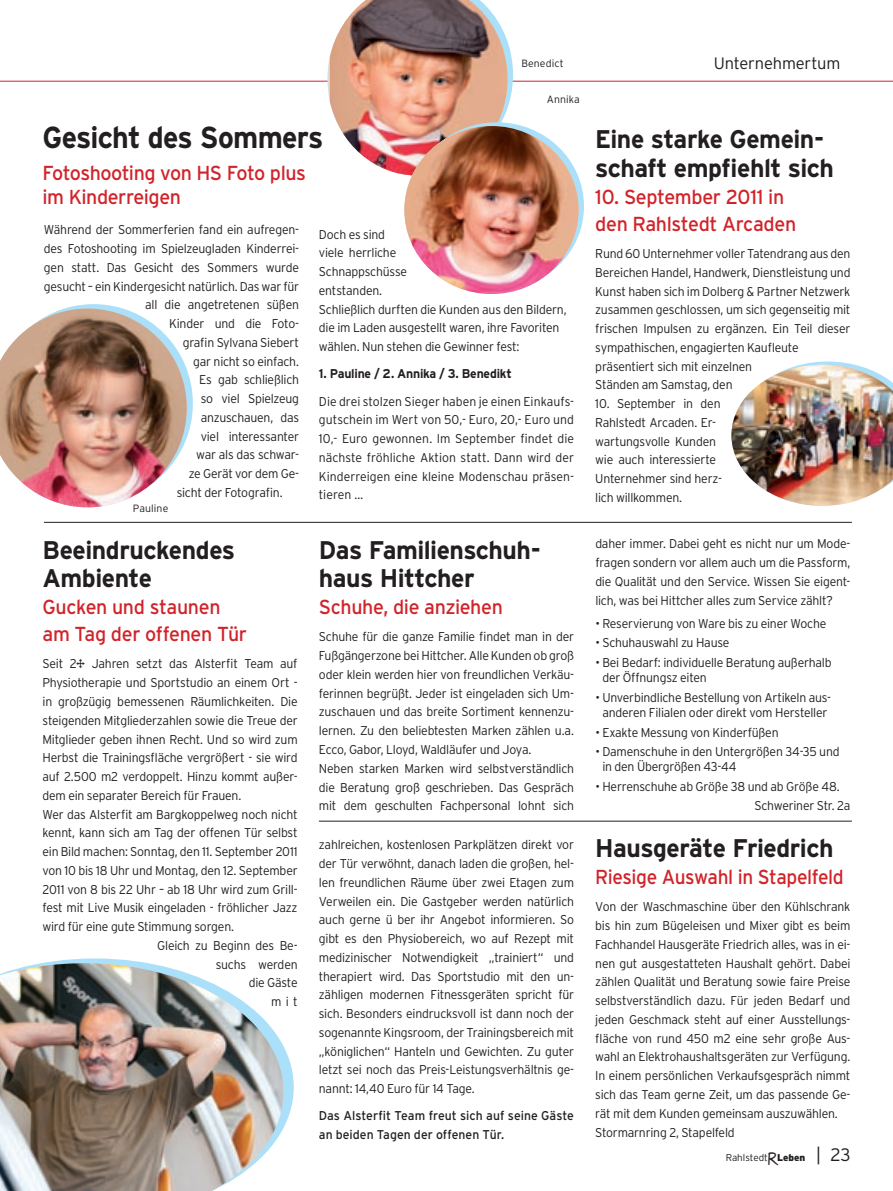
<style>
.page{position:relative;width:893px;height:1191px;background:#fff}
.page>*{position:absolute;margin:0;border:0;box-sizing:border-box;transform-origin:0 0}
.t1{font:700 30.3px "Interstate";letter-spacing:-.025em;color:#231f20;scale:.94 1}
.t2{font:700 25.5px/28.5px "Interstate";letter-spacing:-.02em;color:#231f20}
.t3{font:20.25px/27px "Interstate";letter-spacing:-.02em;color:#d1232a}
.t4{font:20.25px "Interstate";letter-spacing:-.02em;color:#d1232a;scale:.94 1}
.t5{font:300 16.5px "Interstate";letter-spacing:-.01em;color:#231f20}
.t6{font:300 12.75px/18.8px "Interstate";letter-spacing:-.02em;color:#231f20;scale:.96 1}
.t7{font:12.75px/18.8px "Interstate";color:#231f20;scale:.96 1}
.t8{font:700 12.75px "Interstate";letter-spacing:-.02em;color:#231f20;scale:.96 1}
.t9{font:300 10.5px "Interstate";letter-spacing:.01em;color:#231f20}
.t10{font:300 9.9px "Interstate";color:#231f20}
.s1{font-family:"Veneto Handwriting";font-weight:400;font-size:19.65px}
.s2{font-weight:900}
.s3{font-size:18px}
</style>
<div class="page">
<svg style="left:43px;top:958px;width:251px;height:169px"></svg>
<img style="left:0;top:963px;width:284px;height:228px">
<hr style="left:0;top:81px;width:893px;height:1px;background:#d1232a">
<svg style="left:67px;top:304px;width:126px;height:133px"></svg>
<img style="left:0;top:308px;width:187px;height:199px">
<svg style="left:327px;top:43px;width:186px;height:63px"></svg>
<img style="left:330px;top:0;width:178px;height:175px">
<img style="left:404px;top:126px;width:175px;height:168px">
<svg style="left:800px;top:361px;width:55px;height:4px"></svg>
<img style="left:731px;top:365px;width:162px;height:141px">
<hr style="left:44px;top:522px;width:808px;height:1px;background:#231f20">
<hr style="left:319px;top:821px;width:533px;height:1px;background:#231f20">
<h1 class="t1" style="left:43px;top:121px;width:300px">Gesicht des Sommers</h1>
<h3 class="t3" style="left:43px;top:161px;width:265px;line-height:24px">Fotoshooting von HS Foto plus im Kinderreigen</h3>
<p class="t9" style="left:521px;top:57px;width:44px">Benedict</p>
<p class="t9" style="left:547px;top:94px;width:34px">Annika</p>
<p class="t6" style="left:44px;top:220px;width:267px">Während der Sommerferien fand ein aufregen-</p>
<p class="t6" style="left:44px;top:239px;width:267px">des Fotoshooting im Spielzeugladen Kinderrei-</p>
<p class="t6" style="left:44px;top:258px;width:267px">gen statt. Das Gesicht des Sommers wurde</p>
<p class="t6" style="left:44px;top:277px;width:267px">gesucht – ein Kindergesicht natürlich. Das war für</p>
<p class="t6" style="left:145px;top:295px;width:162px">all die angetretenen süßen</p>
<p class="t6" style="left:169px;top:314px;width:137px">Kinder und die Foto-</p>
<p class="t6" style="left:183px;top:333px;width:123px">grafin Sylvana Siebert</p>
<p class="t6" style="left:193px;top:352px;width:112px">gar nicht so einfach.</p>
<p class="t6" style="left:199px;top:370px;width:106px">Es gab schließlich</p>
<p class="t6" style="left:201px;top:389px;width:104px">so viel Spielzeug</p>
<p class="t6" style="left:201px;top:408px;width:104px">anzuschauen, das</p>
<p class="t6" style="left:201px;top:427px;width:104px">viel interessanter</p>
<p class="t6" style="left:196px;top:445px;width:109px">war als das schwar-</p>
<p class="t6" style="left:189px;top:464px;width:116px">ze Gerät vor dem Ge-</p>
<p class="t6" style="left:177px;top:483px;width:112px">sicht der Fotografin.</p>
<p class="t9" style="left:133px;top:502px;width:37px">Pauline</p>
<h2 class="t2" style="left:43px;top:535px;width:194px">Beeindruckendes<br>Ambiente</h2>
<h3 class="t3" style="left:43px;top:593px;width:206px">Gucken und staunen am Tag der offenen Tür</h3>
<p class="t6" style="left:43px;top:654px;width:267px">Seit 2½ Jahren setzt das Alsterfit Team auf</p>
<p class="t6" style="left:43px;top:673px;width:267px">Physiotherapie und Sportstudio an einem Ort -</p>
<p class="t6" style="left:43px;top:692px;width:267px">in großzügig bemessenen Räumlichkeiten. Die</p>
<p class="t6" style="left:43px;top:711px;width:267px">steigenden Mitgliederzahlen sowie die Treue der</p>
<p class="t6" style="left:43px;top:729px;width:267px">Mitglieder geben ihnen Recht. Und so wird zum</p>
<p class="t6" style="left:43px;top:748px;width:267px">Herbst die Trainingsfläche vergrößert - sie wird</p>
<p class="t6" style="left:43px;top:767px;width:267px">auf 2.500 m2 verdoppelt. Hinzu kommt außer-</p>
<p class="t6" style="left:43px;top:786px;width:209px">dem ein separater Bereich für Frauen.</p>
<p class="t6" style="left:43px;top:804px;width:267px">Wer das Alsterfit am Bargkoppelweg noch nicht</p>
<p class="t6" style="left:43px;top:823px;width:267px">kennt, kann sich am Tag der offenen Tür selbst</p>
<p class="t6" style="left:43px;top:842px;width:267px">ein Bild machen: Sonntag, den 11. September 2011</p>
<p class="t6" style="left:43px;top:861px;width:267px">von 10 bis 18 Uhr und Montag, den 12. September</p>
<p class="t6" style="left:43px;top:879px;width:267px">2011 von 8 bis 22 Uhr – ab 18 Uhr wird zum Grill-</p>
<p class="t6" style="left:43px;top:898px;width:267px">fest mit Live Musik eingeladen - fröhlicher Jazz</p>
<p class="t6" style="left:43px;top:917px;width:201px">wird für eine gute Stimmung sorgen.</p>
<p class="t6" style="left:157px;top:936px;width:148px">Gleich zu Beginn des Be-</p>
<p class="t6" style="left:216px;top:954px;width:87px">suchs werden</p>
<p class="t6" style="left:249px;top:973px;width:52px">die Gäste</p>
<p class="t6" style="left:271px;top:992px;width:29px">mit</p>
<p class="t6" style="left:319px;top:225px;width:260px">Doch es sind<br>viele herrliche<br>Schnappschüsse<br>entstanden.<br>Schließlich durften die Kunden aus den Bildern, die im Laden ausgestellt waren, ihre Favoriten wählen. Nun stehen die Gewinner fest:</p>
<p class="t8" style="left:319px;top:367px;width:203px">1. Pauline / 2. Annika / 3. Benedikt</p>
<p class="t6" style="left:319px;top:392px;width:267px;text-align:justify">Die drei stolzen Sieger haben je einen Einkaufs - gutschein im Wert von 50,- Euro, 20,- Euro und 10,- Euro gewonnen. Im September findet die nächste fröhliche Aktion statt. Dann wird der Kinderreigen eine kleine Modenschau präsen&shy;tieren …</p>
<h2 class="t2" style="left:319px;top:535px;width:223px">Das Familienschuh&shy;haus Hittcher</h2>
<h3 class="t3" style="left:319px;top:593px;width:185px">Schuhe, die anziehen</h3>
<p class="t6" style="left:319px;top:627px;width:267px">Schuhe für die ganze Familie findet man in der Fußgängerzone bei Hittcher. Alle Kunden ob groß oder klein werden hier von freundlichen Verkäu&shy;ferinnen begrüßt. Jeder ist eingeladen sich Um&shy;zuschauen und das breite Sortiment kennenzu&shy;lernen. Zu den beliebtesten Marken zählen u.a.<br>Ecco, Gabor, Lloyd, Waldläufer und Joya.<br>Neben starken Marken wird selbstverständlich die Beratung groß geschrieben. Das Gespräch mit dem geschulten Fachpersonal lohnt sich</p>
<p class="t6" style="left:319px;top:835px;width:267px;text-align:justify">zahlreichen, kostenlosen Parkplätzen direkt vor der Tür verwöhnt, danach laden die großen, hel&shy;len freundlichen Räume über zwei Etagen zum Verweilen ein. Die Gastgeber werden natürlich auch gerne ü ber ihr Angebot informieren. So gibt es den Physiobereich, wo auf Rezept mit medizinischer Notwendigkeit „trainiert“ und therapiert wird. Das Sportstudio mit den un&shy;zähligen modernen Fitnessgeräten spricht für sich. Besonders eindrucksvoll ist dann noch der soge nannte Kingsroom, der Trainingsbereich mit „könig lichen“ Hanteln und Gewichten. Zu guter letzt sei noch das Preis-Leistungsverhältnis ge&shy;nannt: 14,40 Euro für 14 Tage.</p>
<p class="t7" style="left:319px;top:1106px;width:267px">Das Alsterfit Team freut sich auf seine Gäste an beiden Tagen der offenen Tür.</p>
<p class="t5" style="left:714px;top:54px;width:128px">Unternehmertum</p>
<h2 class="t2" style="left:595px;top:125px;width:240px">Eine starke Gemein&shy;schaft empfiehlt sich</h2>
<h3 class="t3" style="left:595px;top:183px;width:202px">10. September 2011 in den Rahlstedt Arcaden</h3>
<p class="t6" style="left:595px;top:244px;width:267px">Rund 60 Unternehmer voller Tatendrang aus den Bereichen Handel, Handwerk, Dienstleistung und Kunst haben sich im Dolberg &amp; Partner Netzwerk zusammen geschlossen, um sich gegenseitig mit frischen Impulsen zu ergänzen. Ein Teil dieser sympathischen, engagierten Kaufleute präsentiert sich mit einzelnen<br>Ständen am Samstag, den</p>
<p class="t6" style="left:595px;top:394px;width:134px">10. September in den<br>Rahlstedt Arcaden. Er&shy;wartungsvolle Kunden wie auch interessierte<br>Unternehmer sind herz&shy;lich willkommen.</p>
<p class="t6" style="left:595px;top:534px;width:267px;text-align:justify">daher immer. Dabei geht es nicht nur um Mode&shy;fragen sondern vor allem auch um die Passform, die Qualität und den Service. Wissen Sie eigent&shy;lich, was bei Hittcher alles zum Service zählt?</p>
<p class="t6" style="left:595px;top:614px;width:242px">• Reservierung von Ware bis zu einer Woche</p>
<p class="t6" style="left:595px;top:633px;width:141px">• Schuhauswahl zu Hause</p>
<p class="t6" style="left:602px;top:654px;width:240px;line-height:15.3px;text-indent:-7px">• Bei Bedarf: individuelle Beratung außerhalb der Öffnungsz eiten</p>
<p class="t6" style="left:595px;top:689px;width:247px;line-height:15.3px;text-align:center">• Unverbindliche Bestellung von Artikeln aus&shy;anderen Filialen oder direkt vom Hersteller</p>
<p class="t6" style="left:595px;top:722px;width:192px">• Exakte Messung von Kinderfüßen</p>
<p class="t6" style="left:602px;top:744px;width:249px;line-height:15.3px;text-indent:-7px">• Damenschuhe in den Untergrößen 34-35 und in den Übergrößen 43-44</p>
<p class="t6" style="left:754px;top:777px;width:101px;text-indent:-159px">• Herrenschuhe ab Größe 38 und ab Größe 48.<br>Schweriner Str. 2a</p>
<h2 class="t2" style="left:595px;top:833px;width:240px">Hausgeräte Friedrich</h2>
<h3 class="t4" style="left:595px;top:865px;width:266px">Riesige Auswahl in Stapelfeld</h3>
<p class="t6" style="left:595px;top:897px;width:267px">Von der Waschmaschine über den Kühlschrank bis hin zum Bügeleisen und Mixer gibt es beim Fachhandel Hausgeräte Friedrich alles, was in ei&shy;nen gut ausgestatteten Haushalt gehört. Dabei zählen Qualität und Beratung sowie faire Preise selbstverständlich dazu. Für jeden Bedarf und jeden Geschmack steht auf einer Ausstellungs&shy;fläche von rund 450 m2 eine sehr große Aus&shy;wahl an Elektrohaushalts geräten zur Verfügung.<br>In einem persönlichen Verkaufsgespräch nimmt sich das Team gerne Zeit, um das passende Ge&shy;rät mit dem Kunden gemeinsam auszuwählen.<br>Stormarnring 2, Stapelfeld</p>
<p class="t10" style="left:726px;top:1151px;width:126px">Rahlstedt<span class="s1">R</span><span class="s2">Leben</span> <span class="s3">| 23</span></p>
</div>
